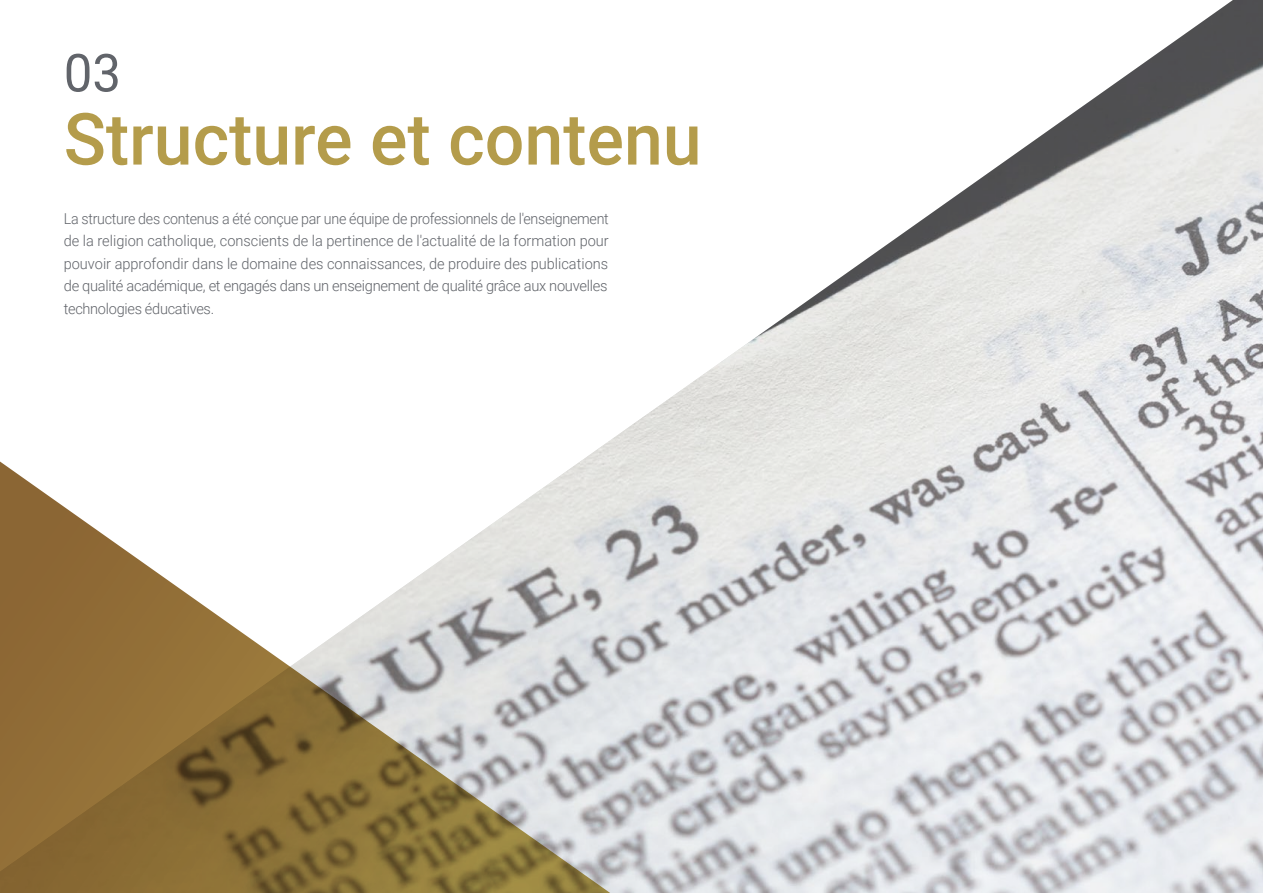
<style>
.page{position:relative;width:1263px;height:893px;background:#fff}
.page>*{position:absolute;margin:0;border:0;box-sizing:border-box;transform-origin:0 0}
.t1{font:500 72px "Roboto";color:#b49c4b}
.t2{font:52.5px "Roboto";color:#61646a}
.t3{font:300 15px/22.5px "Roboto";letter-spacing:-.02em;color:#61646a;text-align:justify;scale:.95 1}
</style>
<div class="page">
<img style="left:602px;top:0;width:661px;height:893px">
<svg style="left:0;top:446px;width:640px;height:447px"></svg>
<h2 class="t2" style="left:64px;top:36px;width:59px">03</h2>
<h1 class="t1" style="left:64px;top:89px;width:639px">Structure et contenu</h1>
<p class="t3" style="left:64px;top:207px;width:575px">La structure des contenus a été conçue par une équipe de professionnels de l'enseignement de la religion catholique, conscients de la pertinence de l'actualité de la formation pour pouvoir approfondir dans le domaine des connaissances, de produire des publications de qualité académique, et engagés dans un enseignement de qualité grâce aux nouvelles technologies éducatives.</p>
</div>
